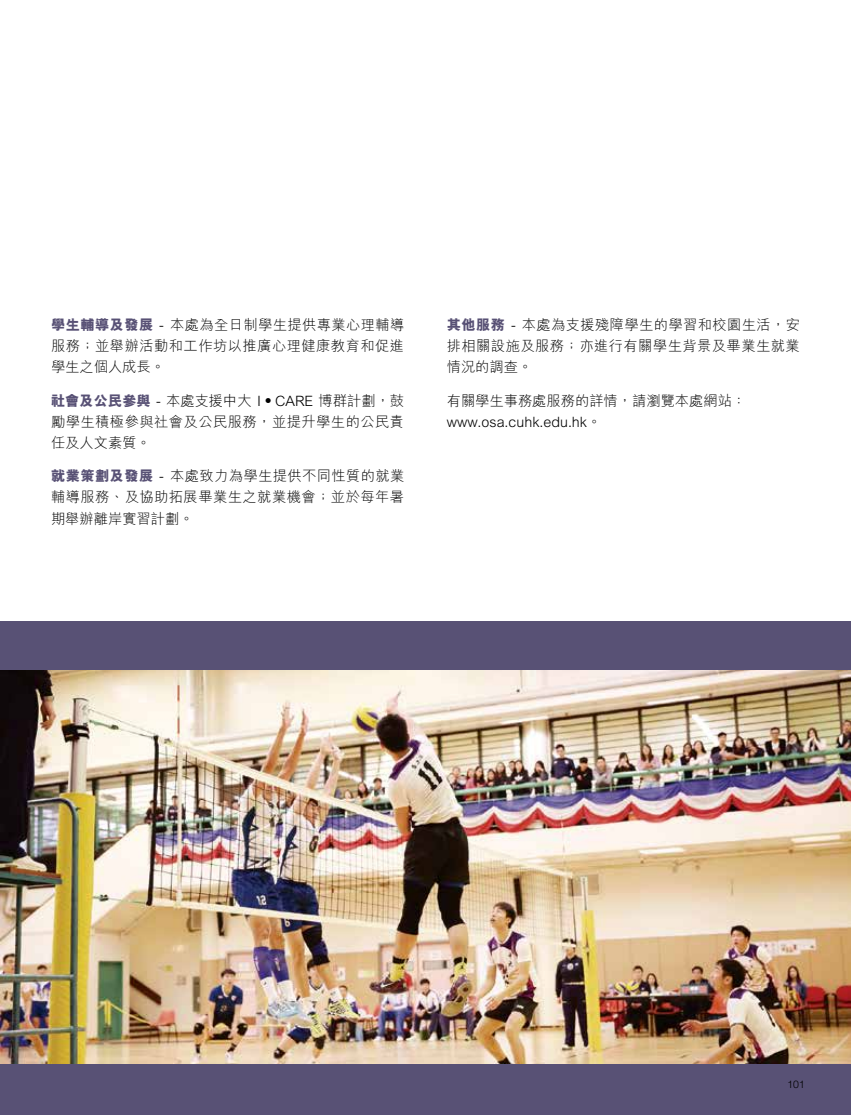
<style>
.page{position:relative;width:851px;height:1115px;background:#fff}
.page>*{position:absolute;margin:0;border:0;box-sizing:border-box;transform-origin:0 0}
.t1{font:300 14.25px/21px "M Hei HK";letter-spacing:.03em;color:#000;text-align:justify}
.t2{font:300 14.25px/21px "M Hei HK";color:#000}
.t3{font:300 10.5px "Helvetica Neue LT Std";color:#000}
.s1{font-weight:800;color:#585175}
</style>
<div class="page">
<div style="left:0;top:621px;width:850px;height:493px;background:#585175"></div>
<img style="left:0;top:670px;width:850px;height:393px">
<p class="t1" style="left:51px;top:313px;width:354px"><span class="s1">學生輔導及發展</span> - 本處為全日制學生提供專業心理輔導服務；並舉辦活動和工作坊以推廣心理健康教育和促進學生之個人成長。</p>
<p class="t1" style="left:51px;top:389px;width:354px"><span class="s1">社會及公民參與</span> - 本處支援中大 I‧CARE 博群計劃，鼓勵學生積極參與社會及公民服務，並提升學生的公民責任及人文素質。</p>
<p class="t1" style="left:51px;top:465px;width:354px"><span class="s1">就業策劃及發展</span> - 本處致力為學生提供不同性質的就業輔導服務、及協助拓展畢業生之就業機會；並於每年暑期舉辦離岸實習計劃。</p>
<p class="t1" style="left:446px;top:313px;width:354px"><span class="s1">其他服務</span> - 本處為支援殘障學生的學習和校園生活，安排相關設施及服務；亦進行有關學生背景及畢業生就業情況的調查。</p>
<p class="t2" style="left:446px;top:389px;width:301px">有關學生事務處服務的詳情，請瀏覽本處網站：www.osa.cuhk.edu.hk。</p>
<p class="t3" style="left:787px;top:1076px;width:19px">101</p>
</div>
